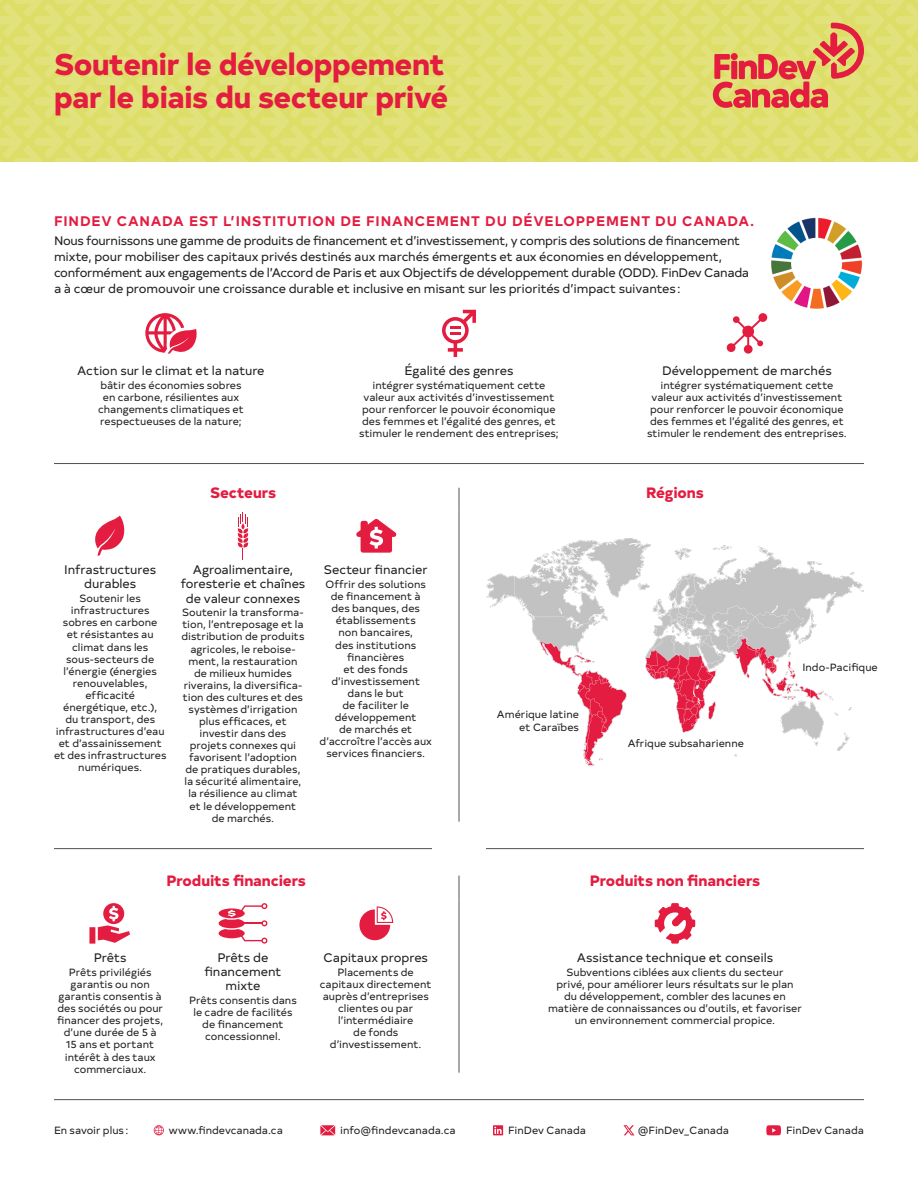
<style>
.page{position:relative;width:918px;height:1188px;background:#fff}
.page>*{position:absolute;margin:0;border:0;box-sizing:border-box;transform-origin:0 0}
.t1{font:800 30px/32.8px "Typold";letter-spacing:-.015em;color:#e31c40}
.Subhead{font:800 15px "Typold";letter-spacing:-.01em;color:#e31c40}
.Eyebrow_header{font:700 13.8px "Typold";letter-spacing:.06em;color:#e31c40}
.Body_copy{font:12.3px/16px "Typold";letter-spacing:-.02em;color:#231f20}
.Body_copy_-_Centre{font:12.3px/14.1px "Typold";letter-spacing:-.005em;color:#231f20;text-align:center}
.Body_copy_-_Small{font:10.5px/12.1px "Typold";color:#231f20;text-align:center}
.Body_copy-2{font:10.5px "Typold";letter-spacing:-.005em;color:#231f20}
</style>
<div class="page">
<svg style="left:459px;top:488px;width:1px;height:24px"></svg>
<hr style="left:459px;top:512px;width:1px;height:310px;background:#4e5255">
<svg style="left:459px;top:876px;width:1px;height:24px"></svg>
<hr style="left:459px;top:900px;width:1px;height:173px;background:#4e5255">
<hr style="left:54px;top:848px;width:126px;height:1px;background:#4e5255">
<hr style="left:180px;top:848px;width:126px;height:1px;background:#4e5255">
<hr style="left:306px;top:848px;width:126px;height:1px;background:#4e5255">
<hr style="left:486px;top:848px;width:378px;height:1px;background:#4e5255">
<hr style="left:54px;top:463px;width:126px;height:1px;background:#4e5255">
<hr style="left:180px;top:463px;width:126px;height:1px;background:#4e5255">
<hr style="left:306px;top:463px;width:126px;height:1px;background:#4e5255">
<svg style="left:432px;top:463px;width:54px;height:1px"></svg>
<hr style="left:486px;top:463px;width:378px;height:1px;background:#4e5255">
<hr style="left:54px;top:1099px;width:126px;height:1px;background:#4e5255">
<hr style="left:180px;top:1099px;width:126px;height:1px;background:#4e5255">
<hr style="left:306px;top:1099px;width:126px;height:1px;background:#4e5255">
<svg style="left:432px;top:1099px;width:54px;height:1px"></svg>
<hr style="left:486px;top:1099px;width:378px;height:1px;background:#4e5255">
<svg style="left:0;top:0;width:918px;height:162px;background:#dfda70"></svg>
<img style="left:771px;top:217px;width:92px;height:92px">
<img style="left:486px;top:539px;width:378px;height:227px">
<svg style="left:359px;top:906px;width:34px;height:34px"></svg>
<div style="left:89px;top:927px;width:6px;height:17px;background:#e31c40"></div>
<svg style="left:98px;top:903px;width:32px;height:40px"></svg>
<svg style="left:727px;top:313px;width:40px;height:41px"></svg>
<svg style="left:145px;top:313px;width:52px;height:41px"></svg>
<svg style="left:655px;top:903px;width:40px;height:41px"></svg>
<svg style="left:442px;top:310px;width:34px;height:47px"></svg>
<svg style="left:219px;top:903px;width:48px;height:41px"></svg>
<svg style="left:356px;top:519px;width:41px;height:34px"></svg>
<svg style="left:95px;top:516px;width:30px;height:40px"></svg>
<svg style="left:238px;top:512px;width:10px;height:47px"></svg>
<svg style="left:493px;top:1125px;width:10px;height:10px"></svg>
<svg style="left:154px;top:1125px;width:10px;height:10px"></svg>
<svg style="left:766px;top:1125px;width:15px;height:10px"></svg>
<svg style="left:320px;top:1125px;width:15px;height:10px"></svg>
<svg style="left:623px;top:1125px;width:11px;height:10px"></svg>
<p class="t1" style="left:54px;top:45px;width:396px">Soutenir le développement par le biais du secteur privé</p>
<p class="Eyebrow_header" style="left:54px;top:209px;width:702px">FINDEV CANADA EST L’INSTITUTION DE FINANCEMENT DU DÉVELOPPEMENT DU CANADA.</p>
<p class="Body_copy" style="left:54px;top:232px;width:697px">Nous fournissons une gamme de produits de financement et d’investissement, y compris des solutions de financement mixte, pour mobiliser des capitaux privés destinés aux marchés émergents et aux économies en développement, conformément aux engagements de l’Accord de Paris et aux Objectifs de développement durable (ODD). FinDev Canada a à cœur de promouvoir une croissance durable et inclusive en misant sur les priorités d’impact suivantes:</p>
<p class="Body_copy_-_Centre" style="left:77px;top:363px;width:189px">Action sur le climat et la nature</p>
<p class="Body_copy_-_Small" style="left:98px;top:378px;width:147px">bâtir des économies sobres en carbone, résilientes aux changements climatiques et respectueuses de la nature;</p>
<p class="Body_copy_-_Centre" style="left:405px;top:363px;width:110px">Égalité des genres</p>
<p class="Body_copy_-_Small" style="left:359px;top:378px;width:201px">intégrer systématiquement cette valeur aux activités d’investissement pour renforcer le pouvoir économique des femmes et l’égalité des genres, et stimuler le rendement des entreprises;</p>
<p class="Body_copy_-_Centre" style="left:662px;top:363px;width:171px">Développement de marchés</p>
<p class="Body_copy_-_Small" style="left:647px;top:378px;width:201px">intégrer systématiquement cette valeur aux activités d’investissement pour renforcer le pouvoir économique des femmes et l’égalité des genres, et stimuler le rendement des entreprises.</p>
<p class="Subhead" style="left:210px;top:480px;width:67px">Secteurs</p>
<p class="Subhead" style="left:646px;top:480px;width:59px">Régions</p>
<p class="Body_copy_-_Centre" style="left:64px;top:562px;width:93px">Infrastructures durables</p>
<p class="Body_copy_-_Small" style="left:54px;top:592px;width:114px">Soutenir les infrastructures sobres en carbone<br>et résistantes au climat dans les sous-secteurs de l’énergie (énergies renouvelables, efficacité énergétique, etc.),<br>du transport, des infrastructures d’eau et d’assainissement et des infrastructures numériques.</p>
<p class="Body_copy_-_Centre" style="left:181px;top:562px;width:126px">Agroalimentaire, foresterie et chaînes de valeur connexes</p>
<p class="Body_copy_-_Small" style="left:181px;top:606px;width:125px">Soutenir la transforma&shy;tion, l’entreposage et la distribution de produits agricoles, le reboise&shy;ment, la restauration de milieux humides riverains, la diversifica&shy;tion des cultures et des systèmes d’irrigation plus efficaces, et investir dans des projets connexes qui favorisent l’adoption de pratiques durables, la sécurité alimentaire, la résilience au climat et le développement<br>de marchés.</p>
<p class="Body_copy_-_Centre" style="left:324px;top:562px;width:105px">Secteur financier</p>
<p class="Body_copy_-_Small" style="left:320px;top:578px;width:114px">Offrir des solutions de financement à<br>des banques, des établissements<br>non bancaires,<br>des institutions financières<br>et des fonds d’investissement dans le but<br>de faciliter le développement<br>de marchés et d’accroître l’accès aux services financiers.</p>
<p class="Body_copy_-_Small" style="left:497px;top:706px;width:84px;line-height:13.2px;text-align:right">Amérique latine et Caraïbes</p>
<p class="Body_copy_-_Small" style="left:628px;top:736px;width:118px">Afrique subsaharienne</p>
<p class="Subhead" style="left:167px;top:868px;width:141px">Produits financiers</p>
<p class="Subhead" style="left:590px;top:868px;width:172px">Produits non financiers</p>
<p class="Body_copy_-_Small" style="left:802px;top:661px;width:77px">Indo-Pacifique</p>
<p class="Body_copy_-_Centre" style="left:94px;top:950px;width:34px">Prêts</p>
<p class="Body_copy_-_Small" style="left:57px;top:965px;width:108px">Prêts privilégiés garantis ou non garantis consentis à des sociétés ou pour financer des projets, d’une durée de 5 à<br>15 ans et portant intérêt à des taux commerciaux.</p>
<p class="Body_copy_-_Centre" style="left:204px;top:950px;width:79px">Prêts de financement mixte</p>
<p class="Body_copy_-_Small" style="left:189px;top:994px;width:109px">Prêts consentis dans le cadre de facilités de financement concessionnel.</p>
<p class="Body_copy_-_Centre" style="left:323px;top:950px;width:106px">Capitaux propres</p>
<p class="Body_copy_-_Small" style="left:320px;top:965px;width:113px">Placements de capitaux directement auprès d’entreprises clientes ou par l’intermédiaire<br>de fonds d’investissement.</p>
<p class="Body_copy_-_Centre" style="left:577px;top:950px;width:198px">Assistance technique et conseils</p>
<p class="Body_copy_-_Small" style="left:548px;top:965px;width:255px">Subventions ciblées aux clients du secteur<br>privé, pour améliorer leurs résultats sur le plan<br>du développement, combler des lacunes en matière de connaissances ou d’outils, et favoriser un environnement commercial propice.</p>
<p class="Body_copy-2" style="left:54px;top:1122px;width:76px">En savoir plus:</p>
<p class="Body_copy-2" style="left:169px;top:1122px;width:115px">www.findevcanada.ca</p>
<p class="Body_copy-2" style="left:340px;top:1122px;width:117px">info@findevcanada.ca</p>
<p class="Body_copy-2" style="left:508px;top:1122px;width:79px">FinDev Canada</p>
<p class="Body_copy-2" style="left:638px;top:1122px;width:93px">@FinDev_Canada</p>
<p class="Body_copy-2" style="left:786px;top:1122px;width:79px">FinDev Canada</p>
</div>
